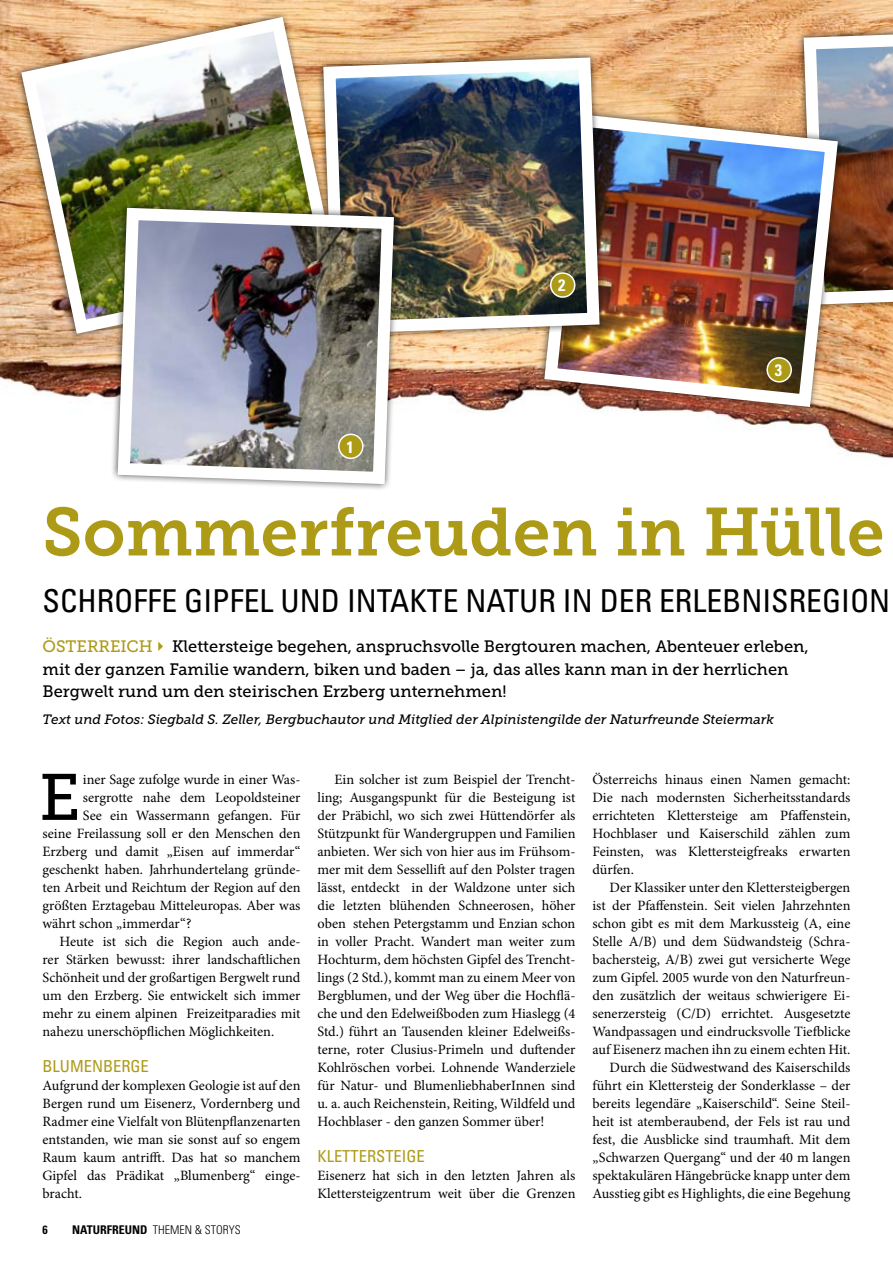
<style>
.page{position:relative;width:893px;height:1263px;background:#fff}
.page>*{position:absolute;margin:0;border:0;box-sizing:border-box;transform-origin:0 0}
.t1{font:67.5px "Museo Slab 700";letter-spacing:.005em;color:#ad9a17}
.copy{font:65.25px "Museo Slab 500";color:#000}
.t2{font:condensed 31.5px "Univers";color:#000}
.Intro__große_Headlin{font:16.5px/22.5px "Museo Slab 500";color:#000}
.zwiti{font:condensed 16.5px "Univers";color:#ad9a17}
.Kasten_copy{font:700 condensed 16.5px "Univers";color:#fff}
.copy_mit_einzug{font:14.25px/18px "Minion Pro";color:#000;text-align:justify}
.copy-2{font:14.25px/18px "Minion Pro";color:#000;text-align:justify}
.Autor_Foto{font:italic 13.5px "Museo Slab 500";color:#000}
.t3{font:300 condensed 12px "Univers";color:#000}
.t4{font:700 condensed 12px "Univers";color:#000}
.s1{color:#ad9a17}
.s2{font-weight:700}
</style>
<div class="page">
<img style="left:0;top:0;width:893px;height:459px">
<img style="left:14px;top:10px;width:331px;height:331px">
<img style="left:796px;top:20px;width:97px;height:292px">
<img style="left:538px;top:107px;width:306px;height:307px">
<img style="left:317px;top:51px;width:289px;height:289px">
<img style="left:111px;top:202px;width:289px;height:287px">
<div style="left:339px;top:434px;width:24px;height:24px;background:#ad9a17;border-radius:50%"></div>
<div style="left:338px;top:434px;width:26px;height:25px;border:2px solid #fff;border-radius:50%"></div>
<div style="left:551px;top:273px;width:24px;height:24px;background:#ad9a17;border-radius:50%"></div>
<div style="left:550px;top:272px;width:25px;height:26px;border:2px solid #fff;border-radius:50%"></div>
<div style="left:767px;top:358px;width:24px;height:24px;background:#ad9a17;border-radius:50%"></div>
<div style="left:766px;top:357px;width:26px;height:26px;border:2px solid #fff;border-radius:50%"></div>
<p class="Kasten_copy" style="left:346px;top:437px;width:9px">1</p>
<p class="Kasten_copy" style="left:558px;top:275px;width:9px">2</p>
<p class="Kasten_copy" style="left:775px;top:360px;width:9px">3</p>
<p class="t1" style="left:43px;top:494px;width:844px">Sommerfreuden in Hülle</p>
<p class="t2" style="left:43px;top:581px;width:849px">SCHROFFE GIPFEL UND INTAKTE NATUR IN DER ERLEBNISREGION</p>
<p class="Intro__große_Headlin" style="left:43px;top:635px;width:768px"><span class="s1">ÖSTERREICH✔</span> Klettersteige begehen, anspruchsvolle Bergtouren machen, Abenteuer erleben, mit der ganzen Familie wandern, biken und baden – ja, das alles kann man in der herrlichen<br>Bergwelt rund um den steirischen Erzberg unternehmen!</p>
<p class="Autor_Foto" style="left:43px;top:712px;width:733px">Text und Fotos: Siegbald S. Zeller, Bergbuchautor und Mitglied der Alpinistengilde der Naturfreunde Steiermark</p>
<p class="copy" style="left:39px;top:761px;width:43px">E</p>
<p class="copy-2" style="left:83px;top:770px;width:219px">iner Sage zufolge wurde in einer Was-</p>
<p class="copy-2" style="left:83px;top:788px;width:219px">sergrotte nahe dem Leopoldsteiner</p>
<p class="copy-2" style="left:83px;top:806px;width:219px">See ein Wassermann gefangen. Für</p>
<p class="copy-2" style="left:43px;top:824px;width:259px">seine Freilassung soll er den Menschen den</p>
<p class="copy-2" style="left:43px;top:842px;width:259px">Erzberg und damit „Eisen auf immerdar“</p>
<p class="copy-2" style="left:43px;top:860px;width:259px">geschenkt haben. Jahrhundertelang gründe-</p>
<p class="copy-2" style="left:43px;top:878px;width:259px">ten Arbeit und Reichtum der Region auf den</p>
<p class="copy-2" style="left:43px;top:896px;width:259px">größten Erztagebau Mitteleuropas. Aber was</p>
<p class="copy-2" style="left:43px;top:914px;width:150px">währt schon „immerdar“?</p>
<p class="copy_mit_einzug" style="left:43px;top:932px;width:259px;text-indent:17px">Heute ist sich die Region auch ande&shy;rer Stärken bewusst: ihrer landschaftlichen Schönheit und der großartigen Bergwelt rund um den Erzberg. Sie entwickelt sich immer mehr zu einem alpinen Freizeitparadies mit nahezu unerschöpflichen Möglichkeiten.</p>
<p class="zwiti" style="left:43px;top:1055px;width:108px">BLUMENBERGE</p>
<p class="copy-2" style="left:43px;top:1076px;width:259px">Aufgrund der komplexen Geologie ist auf den Bergen rund um Eisenerz, Vordernberg und Radmer eine Vielfalt von Blütenpflanzenarten entstanden, wie man sie sonst auf so engem Raum kaum antrifft. Das hat so manchem Gipfel das Prädikat „Blumenberg“ einge&shy;bracht.</p>
<p class="t4" style="left:43px;top:1222px;width:7px">6</p>
<p class="t3" style="left:72px;top:1222px;width:170px"><span class="s2">NATURFREUND</span> THEMEN &amp; STORYS</p>
<p class="copy_mit_einzug" style="left:317px;top:770px;width:259px;text-indent:17px">Ein solcher ist zum Beispiel der Trencht&shy;ling; Ausgangspunkt für die Besteigung ist der Präbichl, wo sich zwei Hüttendörfer als Stützpunkt für Wandergruppen und Familien anbieten. Wer sich von hier aus im Frühsom&shy;mer mit dem Sessellift auf den Polster tragen lässt, entdeckt in der Waldzone unter sich die letzten blühenden Schneerosen, höher oben stehen Petergstamm und Enzian schon in voller Pracht. Wandert man weiter zum Hochturm, dem höchsten Gipfel des Trencht&shy;lings (2 Std.), kommt man zu einem Meer von Bergblumen, und der Weg über die Hochflä&shy;che und den Edelweißboden zum Hiaslegg (4<br>Std.) führt an Tausenden kleiner Edelweißs&shy;terne, roter Clusius-Primeln und duftender Kohlröschen vorbei. Lohnende Wanderziele für Natur- und BlumenliebhaberInnen sind u. a. auch Reichenstein, Reiting, Wildfeld und Hochblaser - den ganzen Sommer über!</p>
<p class="zwiti" style="left:317px;top:1145px;width:109px">KLETTERSTEIGE</p>
<p class="copy-2" style="left:317px;top:1166px;width:259px">Eisenerz hat sich in den letzten Jahren als<br>Klettersteigzentrum weit über die Grenzen</p>
<p class="copy-2" style="left:592px;top:770px;width:259px">Österreichs hinaus einen Namen gemacht:<br>Die nach modernsten Sicherheitsstandards errichteten Klettersteige am Pfaffenstein, Hochblaser und Kaiserschild zählen zum Feinsten, was Klettersteigfreaks erwarten dürfen.</p>
<p class="copy_mit_einzug" style="left:592px;top:878px;width:259px;text-indent:17px">Der Klassiker unter den Klettersteigbergen ist der Pfaffenstein. Seit vielen Jahrzehnten schon gibt es mit dem Markussteig (A, eine Stelle A/B) und dem Südwandsteig (Schra&shy;bachersteig, A/B) zwei gut versicherte Wege zum Gipfel. 2005 wurde von den Naturfreun&shy;den zusätzlich der weitaus schwierigere Ei&shy;senerzersteig (C/D) errichtet. Ausgesetzte Wandpassagen und eindrucksvolle Tiefblicke auf Eisenerz machen ihn zu einem echten Hit.</p>
<p class="copy_mit_einzug" style="left:592px;top:1058px;width:259px;text-indent:17px">Durch die Südwestwand des Kaiserschilds führt ein Klettersteig der Sonderklasse – der bereits legendäre „Kaiserschild“. Seine Steil&shy;heit ist atemberaubend, der Fels ist rau und fest, die Ausblicke sind traumhaft. Mit dem „Schwarzen Quergang“ und der 40 m langen spektakulären Hängebrücke knapp unter dem Ausstieg gibt es Highlights, die eine Begehung</p>
</div>
